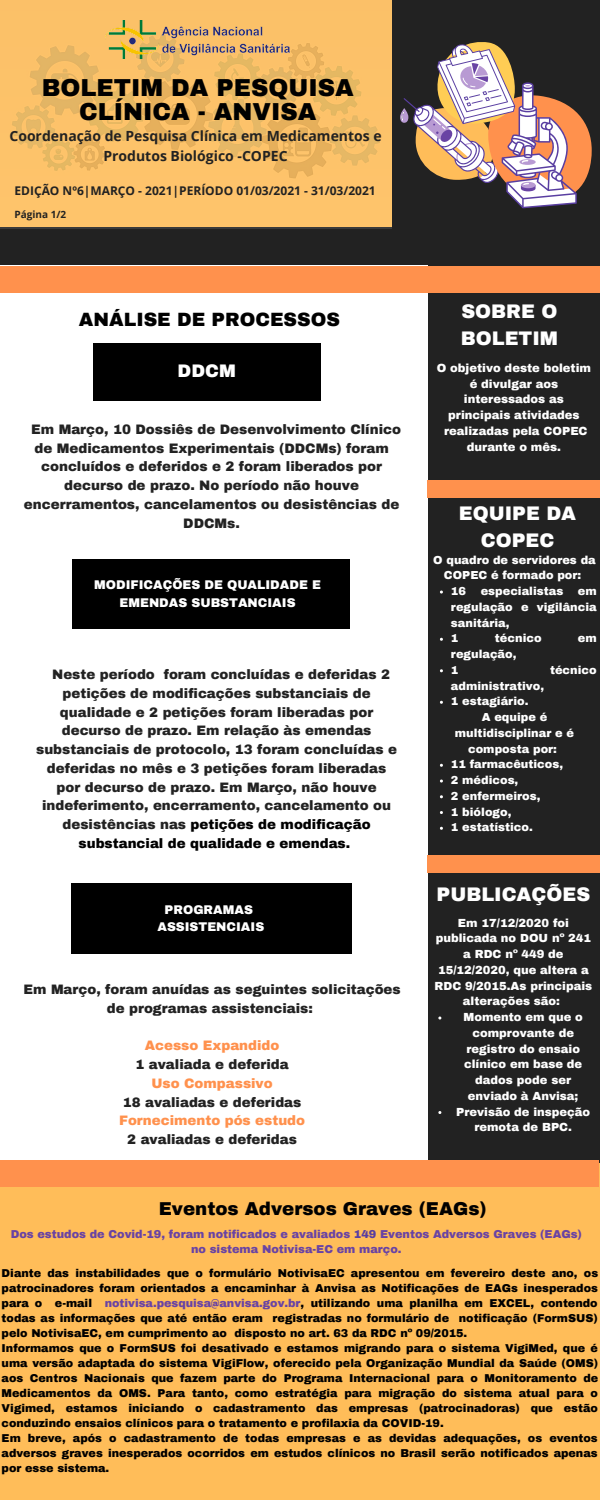
<style>
.page{position:relative;width:600px;height:1500px;background:#222}
.page>*{position:absolute;margin:0;border:0;box-sizing:border-box;transform-origin:0 0}
.t1{font:900 24px/24.8px "Archivo";color:#000;text-align:center}
.t2{font:900 19.2px "Archivo";color:#fff}
.t3{font:900 18.8px "Archivo";color:#000}
.t4{font:900 18.2px "Archivo";color:#000}
.t5{font:900 17.8px "Archivo";color:#fff}
.t6{font:700 14px/19.5px "Open Sans";color:#222;text-align:center}
.t7{font:900 13.4px/18.8px "Archivo";color:#222;text-align:center}
.t8{font:900 13.4px "Archivo";color:#000}
.t9{font:900 13.4px "Archivo";color:#ff914d}
.t10{font:900 12.3px/17.2px "Archivo";color:#fff;text-align:center}
.t11{font:700 12px "Open Sans";color:#222}
.t12{font:900 11.5px/15.8px "Archivo";color:#fff;text-align:center}
.t13{font:900 11.3px/15.8px "Archivo";color:#fff;text-align:center}
.t14{font:900 11.2px/15px "Archivo";color:#000;text-align:justify}
.t15{font:900 11.2px/15px "Archivo";color:#6943a4;text-align:center}
.t16{font:700 10px "Open Sans";color:#222}
.s1{color:#222}
.s2{color:#593ea1}
.s3{color:#6943a4}
</style>
<div class="page">
<svg style="left:400px;top:42px;width:192px;height:166px"></svg>
<img style="left:0;top:0;width:391px;height:229px">
<div style="left:0;top:266px;width:428px;height:1011px;background:#fff"></div>
<div style="left:0;top:266px;width:600px;height:27px;background:#ff914d"></div>
<div style="left:428px;top:855px;width:172px;height:17px;background:#ff914d"></div>
<img style="left:106px;top:20px;width:184px;height:38px">
<div style="left:0;top:1163px;width:600px;height:337px;background:#ffbd59"></div>
<div style="left:428px;top:480px;width:172px;height:17px;background:#ff914d"></div>
<div style="left:93px;top:343px;width:227px;height:57px;background:#000"></div>
<div style="left:72px;top:559px;width:277px;height:69px;background:#000"></div>
<div style="left:71px;top:883px;width:281px;height:71px;background:#000"></div>
<div style="left:0;top:1160px;width:599px;height:27px;background:#ff914d"></div>
<p class="t1" style="left:42px;top:75px;width:313px">BOLETIM DA PESQUISA<br>CLÍNICA - ANVISA</p>
<p class="t6" style="left:9px;top:126px;width:374px">Coordenação de Pesquisa Clínica em Medicamentos e<br>Produtos Biológico -COPEC</p>
<p class="t11" style="left:15px;top:183px;width:363px">EDIÇÃO Nº6|MARÇO - 2021|PERÍODO 01/03/2021 - 31/03/2021</p>
<p class="t16" style="left:15px;top:207px;width:53px">Página 1/2</p>
<p class="t3" style="left:79px;top:310px;width:263px">ANÁLISE DE PROCESSOS</p>
<p class="t5" style="left:178px;top:362px;width:60px">DDCM</p>
<p class="t7" style="left:24px;top:420px;width:379px">Em Março, 10 Dossiês de Desenvolvimento Clínico de Medicamentos Experimentais (DDCMs) foram concluídos e deferidos e 2 foram liberados por decurso de prazo. No período não houve encerramentos, cancelamentos ou desistências de DDCMs.</p>
<p class="t10" style="left:94px;top:577px;width:228px">MODIFICAÇÕES DE QUALIDADE E<br>EMENDAS SUBSTANCIAIS</p>
<p class="t7" style="left:52px;top:665px;width:339px">Neste período foram concluídas e deferidas 2</p>
<p class="t7" style="left:63px;top:684px;width:310px">petições de modificações substanciais de</p>
<p class="t7" style="left:60px;top:703px;width:315px">qualidade e 2 petições foram liberadas por</p>
<p class="t7" style="left:62px;top:721px;width:311px">decurso de prazo. Em relação às emendas</p>
<p class="t7" style="left:36px;top:740px;width:362px">substanciais de protocolo, 13 foram concluídas e</p>
<p class="t7" style="left:47px;top:759px;width:341px">deferidas no mês e 3 petições foram liberadas</p>
<p class="t7" style="left:57px;top:778px;width:322px">por decurso de prazo. Em Março, não houve</p>
<p class="t7" style="left:42px;top:796px;width:351px">indeferimento, encerramento, cancelamento ou</p>
<p class="t8" style="left:63px;top:817px;width:310px"><span class="s1">desistências nas</span> petições de modificação</p>
<p class="t8" style="left:79px;top:836px;width:273px">substancial de qualidade e emendas.</p>
<p class="t10" style="left:165px;top:901px;width:90px">PROGRAMAS</p>
<p class="t10" style="left:157px;top:918px;width:108px">ASSISTENCIAIS</p>
<p class="t7" style="left:23px;top:980px;width:379px">Em Março, foram anuídas as seguintes solicitações de programas assistenciais:</p>
<p class="t9" style="left:145px;top:1038px;width:136px">Acesso Expandido</p>
<p class="t7" style="left:135px;top:1055px;width:155px">1 avaliada e deferida</p>
<p class="t9" style="left:151px;top:1076px;width:123px">Uso Compassivo</p>
<p class="t7" style="left:123px;top:1093px;width:180px">18 avaliadas e deferidas</p>
<p class="t9" style="left:119px;top:1113px;width:188px">Fornecimento pós estudo</p>
<p class="t7" style="left:127px;top:1130px;width:171px">2 avaliadas e deferidas</p>
<p class="t2" style="left:461px;top:302px;width:98px">SOBRE O</p>
<p class="t2" style="left:461px;top:328px;width:99px">BOLETIM</p>
<p class="t12" style="left:437px;top:360px;width:156px">O objetivo deste boletim é divulgar aos interessados as principais atividades</p>
<p class="t12" style="left:444px;top:423px;width:145px">realizadas pela COPEC</p>
<p class="t12" style="left:467px;top:439px;width:96px">durante o mês.</p>
<p class="t2" style="left:459px;top:503px;width:119px">EQUIPE DA</p>
<p class="t2" style="left:481px;top:530px;width:75px">COPEC</p>
<p class="t13" style="left:433px;top:552px;width:164px">O quadro de servidores da<br>COPEC é formado por:</p>
<p class="t13" style="left:451px;top:583px;width:17px">16</p>
<p class="t13" style="left:481px;top:583px;width:84px">especialistas</p>
<p class="t13" style="left:451px;top:583px;width:147px;text-align:justify;text-indent:127px">em regulação e vigilância sanitária,</p>
<p class="t13" style="left:451px;top:631px;width:9px">1</p>
<p class="t13" style="left:495px;top:631px;width:48px">técnico</p>
<p class="t13" style="left:578px;top:631px;width:20px">em</p>
<p class="t13" style="left:451px;top:646px;width:67px">regulação,</p>
<p class="t13" style="left:451px;top:662px;width:9px">1</p>
<p class="t13" style="left:550px;top:662px;width:48px">técnico</p>
<p class="t13" style="left:451px;top:678px;width:95px">administrativo,</p>
<p class="t13" style="left:451px;top:694px;width:79px">1 estagiário.</p>
<p class="t13" style="left:455px;top:709px;width:121px">A equipe é multidisciplinar e é composta por:</p>
<p class="t13" style="left:451px;top:757px;width:114px">11 farmacêuticos,</p>
<p class="t13" style="left:451px;top:772px;width:69px">2 médicos,</p>
<p class="t13" style="left:451px;top:788px;width:91px">2 enfermeiros,</p>
<p class="t13" style="left:451px;top:804px;width:62px">1 biólogo,</p>
<p class="t13" style="left:451px;top:820px;width:83px">1 estatístico.</p>
<p class="t2" style="left:437px;top:884px;width:155px">PUBLICAÇÕES</p>
<p class="t12" style="left:435px;top:915px;width:159px">Em 17/12/2020 foi publicada no DOU nº 241 a RDC nº 449 de<br>15/12/2020, que altera a<br>RDC 9/2015.As principais alterações são:</p>
<p class="t12" style="left:463px;top:1009px;width:121px">Momento em que o comprovante de registro do ensaio clínico em base de dados pode ser enviado à Anvisa;</p>
<p class="t12" style="left:456px;top:1104px;width:136px">Previsão de inspeção remota de BPC.</p>
<p class="t4" style="left:159px;top:1199px;width:329px">Eventos Adversos Graves (EAGs)</p>
<p class="t15" style="left:11px;top:1227px;width:573px">Dos estudos de Covid-19, foram notificados e avaliados <span class="s2">149</span> Eventos Adversos Graves (EAGs) no sistema Notivisa-EC em março.</p>
<p class="t14" style="left:2px;top:1266px;width:598px">Diante das instabilidades que o formulário NotivisaEC apresentou em fevereiro deste ano, os patrocinadores foram orientados a encaminhar à Anvisa as Notificações de EAGs inesperados para o e-mail <span class="s3">notivisa.pesquisa@anvisa.gov.br</span>, utilizando uma planilha em EXCEL, contendo todas as informações que até então eram registradas no formulário de notificação (FormSUS) pelo NotivisaEC, em cumprimento ao disposto no art. 63 da RDC nº 09/2015.</p>
<p class="t14" style="left:2px;top:1341px;width:598px">Informamos que o FormSUS foi desativado e estamos migrando para o sistema VigiMed, que é uma versão adaptada do sistema VigiFlow, oferecido pela Organização Mundial da Saúde (OMS) aos Centros Nacionais que fazem parte do Programa Internacional para o Monitoramento de Medicamentos da OMS. Para tanto, como estratégia para migração do sistema atual para o Vigimed, estamos iniciando o cadastramento das empresas (patrocinadoras) que estão conduzindo ensaios clínicos para o tratamento e profilaxia da COVID-19.</p>
<p class="t14" style="left:2px;top:1431px;width:598px">Em breve, após o cadastramento de todas empresas e as devidas adequações, os eventos adversos graves inesperados ocorridos em estudos clínicos no Brasil serão notificados apenas por esse sistema.</p>
</div>
